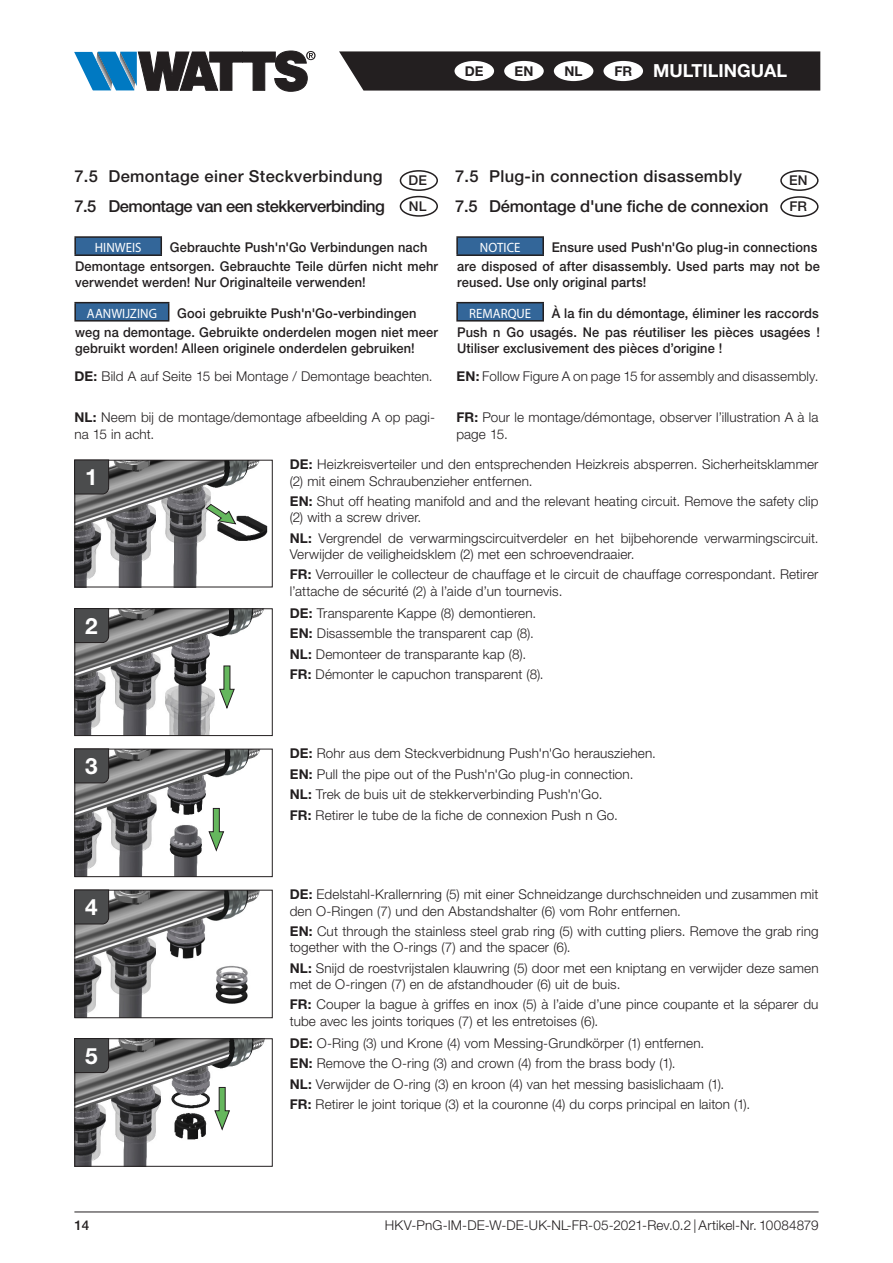
<style>
.page{position:relative;width:893px;height:1263px;background:#fff}
.page>*{position:absolute;margin:0;border:0;box-sizing:border-box;transform-origin:0 0}
.Number{font:700 22.5px "Helvetica Neue LT Std";color:#fff}
.t1{font:700 18px "Helvetica Neue LT Std";color:#fff}
.t2{font:500 16.5px "Helvetica Neue LT Std";letter-spacing:.005em;color:#231f20}
.t3{font:500 16.5px "Helvetica Neue LT Std";letter-spacing:-.03em;color:#231f20}
.Fließtext{font:300 13.5px/16.2px "Helvetica Neue LT Std";letter-spacing:.01em;color:#231f20}
.SiHi_Text{font:500 13.5px/16.2px "Helvetica Neue LT Std";letter-spacing:.01em;color:#231f20;scale:.95 1}
.Sichereitshinweis_Ti{font:13.5px "Myriad Pro";letter-spacing:.005em;color:#fff;scale:.95 1}
.SiHi_Text-2{font:500 13.5px "Helvetica Neue LT Std";letter-spacing:.01em;color:#231f20}
.t4{font:700 13.5px "Helvetica Neue LT Std";color:#231f20}
.s1{font-size:13.5px;color:#231f20}
.s2{font-weight:700}
</style>
<div class="page">
<svg style="left:339px;top:51px;width:481px;height:40px;background:#2f2b2c"></svg>
<svg style="left:74px;top:51px;width:242px;height:40px"></svg>
<hr style="left:74px;top:1211px;width:745px;height:1px;background:#231f20">
<div style="left:603px;top:61px;width:40px;height:20px;background:#fff;border-radius:50%"></div>
<div style="left:554px;top:61px;width:39px;height:20px;background:#fff;border-radius:50%"></div>
<div style="left:504px;top:61px;width:40px;height:20px;background:#fff;border-radius:50%"></div>
<div style="left:454px;top:61px;width:40px;height:20px;background:#fff;border-radius:50%"></div>
<div style="left:75px;top:237px;width:86px;height:18px;background:#369"></div>
<hr style="left:74px;top:254px;width:88px;height:2px;background:#231f20">
<hr style="left:74px;top:236px;width:88px;height:2px;background:#231f20">
<svg style="left:74px;top:238px;width:2px;height:16px"></svg>
<svg style="left:161px;top:238px;width:1px;height:16px"></svg>
<div style="left:75px;top:303px;width:94px;height:18px;background:#369"></div>
<hr style="left:74px;top:320px;width:95px;height:2px;background:#231f20">
<hr style="left:74px;top:302px;width:95px;height:1px;background:#231f20">
<svg style="left:74px;top:303px;width:2px;height:17px"></svg>
<svg style="left:168px;top:303px;width:1px;height:17px"></svg>
<div style="left:457px;top:237px;width:86px;height:18px;background:#369"></div>
<hr style="left:456px;top:254px;width:88px;height:2px;background:#231f20">
<hr style="left:456px;top:236px;width:88px;height:2px;background:#231f20">
<svg style="left:456px;top:238px;width:2px;height:16px"></svg>
<svg style="left:542px;top:238px;width:2px;height:16px"></svg>
<div style="left:457px;top:303px;width:86px;height:18px;background:#369"></div>
<hr style="left:456px;top:320px;width:88px;height:2px;background:#231f20">
<hr style="left:456px;top:302px;width:88px;height:1px;background:#231f20">
<svg style="left:456px;top:303px;width:2px;height:17px"></svg>
<svg style="left:542px;top:303px;width:2px;height:17px"></svg>
<img style="left:76px;top:462px;width:192px;height:123px">
<div style="left:74px;top:460px;width:199px;height:127px;border:1px solid #231f20"></div>
<svg style="left:74px;top:460px;width:35px;height:34px"></svg>
<svg style="left:202px;top:501px;width:40px;height:28px"></svg>
<img style="left:76px;top:610px;width:188px;height:124px">
<div style="left:74px;top:608px;width:199px;height:128px;border:1px solid #231f20"></div>
<svg style="left:74px;top:608px;width:35px;height:35px"></svg>
<svg style="left:219px;top:666px;width:16px;height:43px"></svg>
<img style="left:76px;top:751px;width:184px;height:124px">
<div style="left:74px;top:749px;width:199px;height:128px;border:1px solid #231f20"></div>
<svg style="left:74px;top:748px;width:35px;height:35px"></svg>
<svg style="left:209px;top:808px;width:15px;height:43px"></svg>
<img style="left:76px;top:892px;width:184px;height:124px">
<div style="left:74px;top:890px;width:199px;height:128px;border:1px solid #231f20"></div>
<svg style="left:74px;top:889px;width:35px;height:35px"></svg>
<img style="left:76px;top:1040px;width:189px;height:125px">
<div style="left:74px;top:1038px;width:199px;height:129px;border:1px solid #231f20"></div>
<svg style="left:74px;top:1038px;width:35px;height:35px"></svg>
<svg style="left:214px;top:1087px;width:16px;height:43px"></svg>
<div style="left:400px;top:170px;width:38px;height:21px;border:2px solid #231f20;border-radius:50%"></div>
<div style="left:780px;top:170px;width:39px;height:21px;border:2px solid #231f20;border-radius:50%"></div>
<div style="left:400px;top:196px;width:38px;height:21px;border:2px solid #231f20;border-radius:50%"></div>
<div style="left:780px;top:196px;width:39px;height:21px;border:2px solid #231f20;border-radius:50%"></div>
<p class="t4" style="left:465px;top:63px;width:20px">DE</p>
<p class="t4" style="left:515px;top:63px;width:20px">EN</p>
<p class="t4" style="left:565px;top:63px;width:20px">NL</p>
<h2 class="t1" style="left:614px;top:60px;width:174px"><span class="s1">FR</span> MULTILINGUAL</h2>
<p class="t2" style="left:74px;top:166px;width:310px">7.5 Demontage einer Steckverbindung</p>
<p class="t2" style="left:455px;top:166px;width:288px">7.5 Plug-in connection disassembly</p>
<p class="t3" style="left:74px;top:196px;width:312px">7.5 Demontage van een stekkerverbinding</p>
<p class="t2" style="left:455px;top:196px;width:315px">7.5 Démontage d'une fiche de connexion</p>
<p class="Sichereitshinweis_Ti" style="left:95px;top:239px;width:51px">HINWEIS</p>
<p class="SiHi_Text" style="left:170px;top:239px;width:273px">Gebrauchte Push'n'Go Verbindungen nach</p>
<p class="SiHi_Text" style="left:75px;top:258px;width:383px">Demontage entsorgen. Gebrauchte Teile dürfen nicht mehr verwendet werden! Nur Originalteile verwenden!</p>
<p class="Sichereitshinweis_Ti" style="left:87px;top:305px;width:75px">AANWIJZING</p>
<p class="SiHi_Text" style="left:177px;top:305px;width:253px">Gooi gebruikte Push'n'Go-verbindingen</p>
<p class="SiHi_Text" style="left:75px;top:324px;width:383px">weg na demontage. Gebruikte onderdelen mogen niet meer gebruikt worden! Alleen originele onderdelen gebruiken!</p>
<p class="SiHi_Text-2" style="left:409px;top:172px;width:20px">DE</p>
<p class="SiHi_Text-2" style="left:789px;top:172px;width:20px">EN</p>
<p class="SiHi_Text-2" style="left:409px;top:198px;width:19px">NL</p>
<p class="SiHi_Text-2" style="left:789px;top:199px;width:19px">FR</p>
<p class="Sichereitshinweis_Ti" style="left:480px;top:239px;width:44px">NOTICE</p>
<p class="SiHi_Text" style="left:552px;top:239px;width:281px">Ensure used Push'n'Go plug-in connections</p>
<p class="SiHi_Text" style="left:457px;top:258px;width:383px">are disposed of after disassembly. Used parts may not be reused. Use only original parts!</p>
<p class="Sichereitshinweis_Ti" style="left:469px;top:305px;width:67px">REMARQUE</p>
<p class="SiHi_Text" style="left:552px;top:305px;width:283px">À la fin du démontage, éliminer les raccords</p>
<p class="SiHi_Text" style="left:457px;top:324px;width:383px">Push n Go usagés. Ne pas réutiliser les pièces usagées !<br>Utiliser exclusivement des pièces d’origine !</p>
<p class="Fließtext" style="left:74px;top:368px;width:360px"><span class="s2">DE:</span> Bild A auf Seite 15 bei Montage / Demontage beachten.</p>
<p class="Fließtext" style="left:74px;top:409px;width:362px"><span class="s2">NL:</span> Neem bij de montage/demontage afbeelding A op pagi&shy;na 15 in acht.</p>
<p class="Fließtext" style="left:456px;top:368px;width:364px"><span class="s2">EN:</span> Follow Figure A on page 15 for assembly and disassembly.</p>
<p class="Fließtext" style="left:456px;top:409px;width:364px"><span class="s2">FR:</span> Pour le montage/démontage, observer l’illustration A à la page 15.</p>
<p class="Number" style="left:85px;top:463px;width:14px">1</p>
<p class="Fließtext" style="left:290px;top:456px;width:530px"><span class="s2">DE:</span> Heizkreisverteiler und den entsprechenden Heizkreis absperren. Sicherheitsklammer (2) mit einem Schraubenzieher entfernen.</p>
<p class="Fließtext" style="left:290px;top:493px;width:530px"><span class="s2">EN:</span> Shut off heating manifold and and the relevant heating circuit. Remove the safety clip (2) with a screw driver.</p>
<p class="Fließtext" style="left:290px;top:530px;width:530px"><span class="s2">NL:</span> Vergrendel de verwarmingscircuitverdeler en het bijbehorende verwarmingscircuit.<br>Verwijder de veiligheidsklem (2) met een schroevendraaier.</p>
<p class="Fließtext" style="left:290px;top:566px;width:530px"><span class="s2">FR:</span> Verrouiller le collecteur de chauffage et le circuit de chauffage correspondant. Retirer l’attache de sécurité (2) à l’aide d’un tournevis.</p>
<p class="Number" style="left:85px;top:612px;width:14px">2</p>
<p class="Fließtext" style="left:290px;top:605px;width:248px"><span class="s2">DE:</span> Transparente Kappe (8) demontieren.</p>
<p class="Fließtext" style="left:290px;top:625px;width:246px"><span class="s2">EN:</span> Disassemble the transparent cap (8).</p>
<p class="Fließtext" style="left:290px;top:646px;width:238px"><span class="s2">NL:</span> Demonteer de transparante kap (8).</p>
<p class="Fließtext" style="left:290px;top:666px;width:256px"><span class="s2">FR:</span> Démonter le capuchon transparent (8).</p>
<p class="Number" style="left:85px;top:752px;width:14px">3</p>
<p class="Fließtext" style="left:290px;top:745px;width:368px"><span class="s2">DE:</span> Rohr aus dem Steckverbidnung Push'n'Go herausziehen.</p>
<p class="Fließtext" style="left:290px;top:766px;width:345px"><span class="s2">EN:</span> Pull the pipe out of the Push'n'Go plug-in connection.</p>
<p class="Fließtext" style="left:290px;top:786px;width:314px"><span class="s2">NL:</span> Trek de buis uit de stekkerverbinding Push'n'Go.</p>
<p class="Fließtext" style="left:290px;top:806px;width:330px"><span class="s2">FR:</span> Retirer le tube de la fiche de connexion Push n Go.</p>
<p class="Number" style="left:85px;top:893px;width:14px">4</p>
<p class="Fließtext" style="left:290px;top:886px;width:530px"><span class="s2">DE:</span> Edelstahl-Krallernring (5) mit einer Schneidzange durchschneiden und zusammen mit den O-Ringen (7) und den Abstandshalter (6) vom Rohr entfernen.</p>
<p class="Fließtext" style="left:290px;top:923px;width:530px"><span class="s2">EN:</span> Cut through the stainless steel grab ring (5) with cutting pliers. Remove the grab ring together with the O-rings (7) and the spacer (6).</p>
<p class="Fließtext" style="left:290px;top:959px;width:530px"><span class="s2">NL:</span> Snijd de roestvrijstalen klauwring (5) door met een kniptang en verwijder deze samen met de O-ringen (7) en de afstandhouder (6) uit de buis.</p>
<p class="Fließtext" style="left:290px;top:996px;width:530px"><span class="s2">FR:</span> Couper la bague à griffes en inox (5) à l’aide d’une pince coupante et la séparer du tube avec les joints toriques (7) et les entretoises (6).</p>
<p class="Number" style="left:85px;top:1042px;width:14px">5</p>
<p class="Fließtext" style="left:290px;top:1035px;width:416px"><span class="s2">DE:</span> O-Ring (3) und Krone (4) vom Messing-Grundkörper (1) entfernen.</p>
<p class="Fließtext" style="left:290px;top:1055px;width:387px"><span class="s2">EN:</span> Remove the O-ring (3) and crown (4) from the brass body (1).</p>
<p class="Fließtext" style="left:290px;top:1076px;width:436px"><span class="s2">NL:</span> Verwijder de O-ring (3) en kroon (4) van het messing basislichaam (1).</p>
<p class="Fließtext" style="left:290px;top:1096px;width:462px"><span class="s2">FR:</span> Retirer le joint torique (3) et la couronne (4) du corps principal en laiton (1).</p>
<p class="SiHi_Text-2" style="left:74px;top:1217px;width:17px">14</p>
<p class="Fließtext" style="left:385px;top:1216px;width:435px">HKV-PnG-IM-DE-W-DE-UK-NL-FR-05-2021-Rev.0.2 | Artikel-Nr. 10084879</p>
</div>
